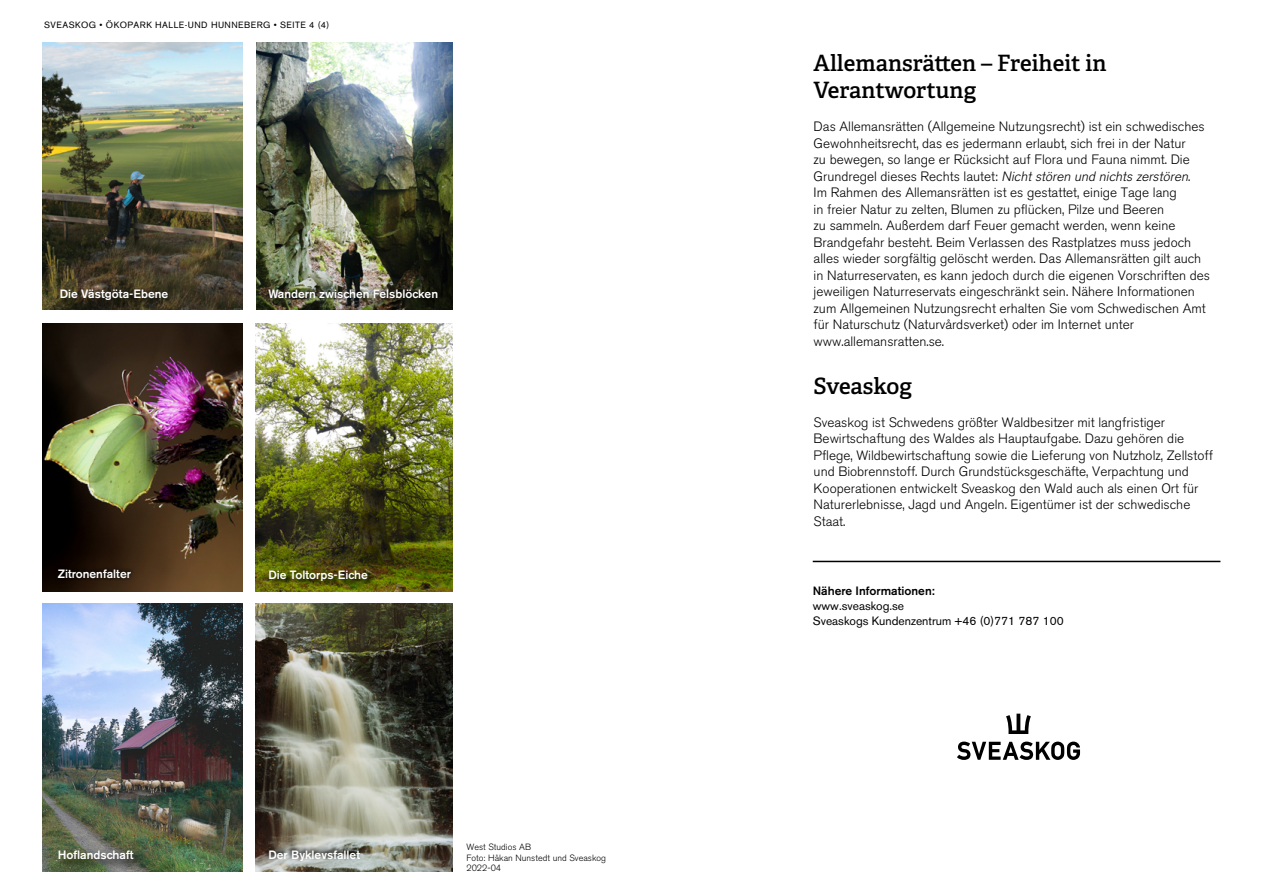
<style>
.page{position:relative;width:1263px;height:893px;background:#fff}
.page>*{position:absolute;margin:0;border:0;box-sizing:border-box;transform-origin:0 0}
.t1{font:600 22.5px/27px "Adelle";color:#000}
.t2{font:300 13.5px/16.5px "Akzidenz Grotesk BE";color:#000}
.t3{font:500 12px "Akzidenz Grotesk BE";color:#fff}
.t4{font:12px/15px "Akzidenz Grotesk BE";color:#000}
.t5{font:500 12px "Akzidenz Grotesk BE";color:#000}
.t6{font:300 9px/10.5px "Akzidenz Grotesk BE";color:#000}
.t7{font:9px "Akzidenz Grotesk BE";letter-spacing:.05em;color:#000}
.s1{font-style:italic}
</style>
<div class="page">
<img style="left:256px;top:43px;width:196px;height:266px">
<img style="left:43px;top:43px;width:199px;height:266px">
<img style="left:43px;top:323px;width:199px;height:268px">
<svg style="left:55px;top:564px;width:80px;height:17px"></svg>
<img style="left:43px;top:603px;width:199px;height:268px">
<svg style="left:54px;top:846px;width:92px;height:26px;background:#59624e"></svg>
<img style="left:255px;top:603px;width:197px;height:268px">
<div style="left:56px;top:284px;width:125px;height:29px;background:#000;opacity:.55"></div>
<img style="left:255px;top:323px;width:197px;height:268px">
<svg style="left:269px;top:570px;width:106px;height:19px;background:#4f5106"></svg>
<div style="left:264px;top:285px;width:177px;height:17px;background:#000;opacity:.75"></div>
<svg style="left:263px;top:844px;width:99px;height:19px;background:#898b86"></svg>
<hr style="left:813px;top:561px;width:407px;height:1px;background:#000">
<svg style="left:957px;top:742px;width:123px;height:18px"></svg>
<svg style="left:1006px;top:714px;width:25px;height:20px"></svg>
<p class="t7" style="left:44px;top:19px;width:287px">SVEASKOG • ÖKOPARK HALLE-UND HUNNEBERG • SEITE 4 (4)</p>
<p class="t3" style="left:60px;top:286px;width:110px">Die Västgöta-Ebene</p>
<p class="t3" style="left:268px;top:287px;width:171px">Wandern zwischen Felsblöcken</p>
<p class="t3" style="left:58px;top:566px;width:75px">Zitronenfalter</p>
<p class="t3" style="left:58px;top:848px;width:77px">Hoflandschaft</p>
<p class="t3" style="left:268px;top:567px;width:101px">Die Toltorps-Eiche</p>
<p class="t3" style="left:268px;top:848px;width:93px">Der Byklevsfallet</p>
<p class="t6" style="left:466px;top:842px;width:141px">West Studios AB<br>Foto: Håkan Nunstedt und Sveaskog<br>2022-04</p>
<h1 class="t1" style="left:814px;top:50px;width:294px">Allemansrätten – Freiheit in<br>Verantwortung</h1>
<p class="t2" style="left:814px;top:119px;width:398px">Das Allemansrätten (Allgemeine Nutzungsrecht) ist ein schwedisches Gewohnheitsrecht, das es jedermann erlaubt, sich frei in der Natur<br>zu bewegen, so lange er Rücksicht auf Flora und Fauna nimmt. Die Grundregel dieses Rechts lautet: <span class="s1">Nichtstören und nichts zerstören</span>.<br>Im Rahmen des Allemansrätten ist es gestattet, einige Tage lang<br>in freier Natur zu zelten, Blumen zu pflücken, Pilze und Beeren<br>zu sammeln. Außerdem darf Feuer gemacht werden, wenn keine Brandgefahr besteht. Beim Verlassen des Rastplatzes muss jedoch alles wieder sorgfältig gelöscht werden. Das Allemansrätten gilt auch in Naturreservaten, es kann jedoch durch die eigenen Vorschriften des jeweiligen Naturreservats eingeschränkt sein. Nähere Informationen zum Allgemeinen Nutzungsrecht erhalten Sie vom Schwedischen Amt für Naturschutz (Naturvårdsverket) oder im Internet unter www.allemansratten.se.</p>
<h1 class="t1" style="left:814px;top:373px;width:100px">Sveaskog</h1>
<p class="t2" style="left:814px;top:414px;width:401px">Sveaskog ist Schwedens größter Waldbesitzer mit langfristiger Bewirtschaftung des Waldes als Hauptaufgabe. Dazu gehören die Pflege, Wildbewirtschaftung sowie die Lieferung von Nutzholz, Zellstoff und Biobrennstoff. Durch Grundstücksgeschäfte, Verpachtung und Kooperationen entwickelt Sveaskog den Wald auch als einen Ort für Naturerlebnisse, Jagd und Angeln. Eigentümer ist der schwedische Staat.</p>
<p class="t5" style="left:813px;top:584px;width:123px">Nähere Informationen:</p>
<p class="t4" style="left:813px;top:599px;width:252px">www.sveaskog.se<br>Sveaskogs Kundenzentrum +46 (0)771 787 100</p>
</div>
